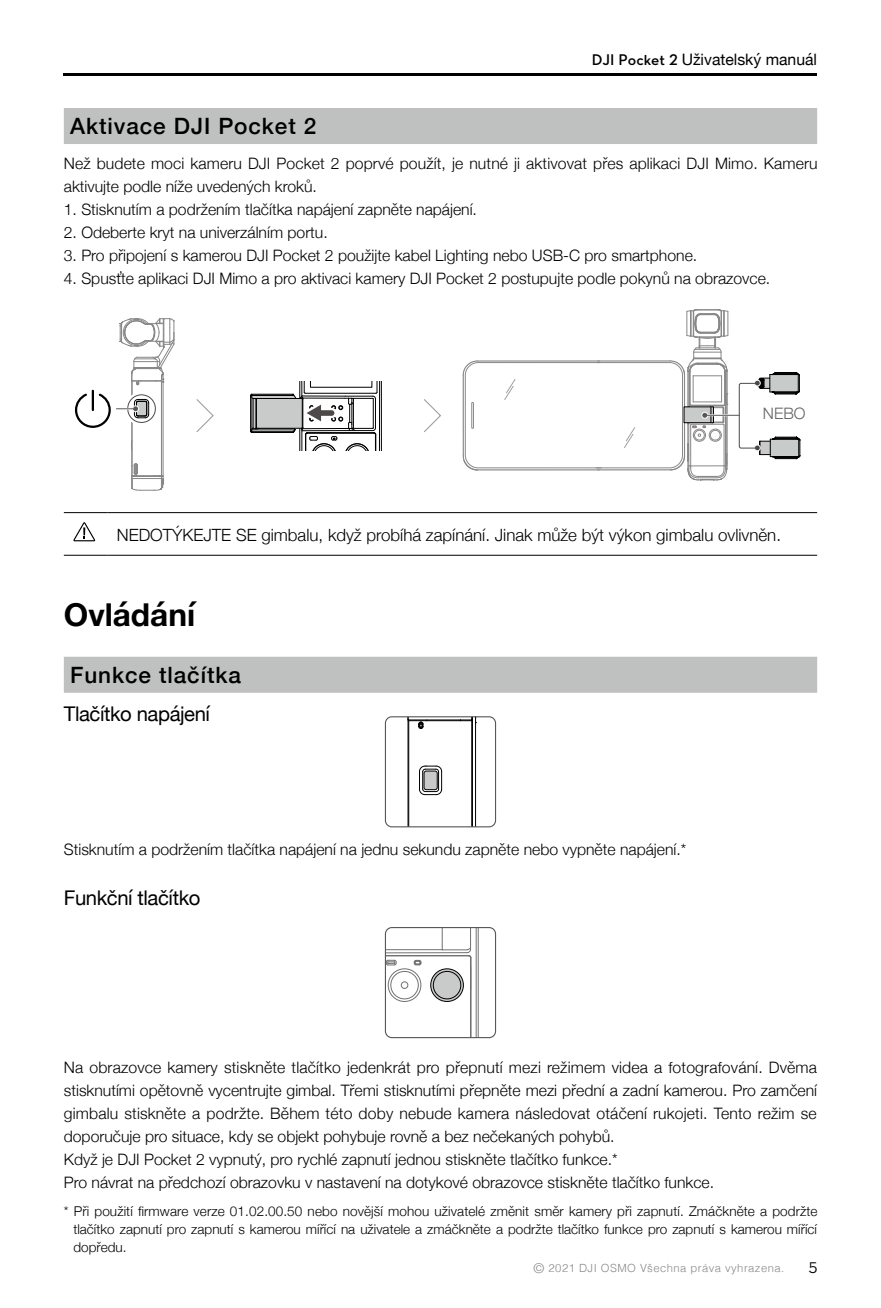
<style>
.page{position:relative;width:881px;height:1308px;background:#fff}
.page>*{position:absolute;margin:0;border:0;box-sizing:border-box;transform-origin:0 0}
.t1{font:700 31.5px "Helvetica Neue";color:#000}
.t2{font:500 22.5px "Helvetica Neue";letter-spacing:.04em;color:#000}
.t3{font:20.25px "Helvetica Neue";letter-spacing:-.02em;color:#000}
.t4{font:300 16.88px "Helvetica Neue";color:#000}
.t5{font:300 15.75px/22.9px "Helvetica Neue";color:#000}
.t6{font:15.75px "Helvetica Neue";color:#000}
.t7{font:300 15.75px "Helvetica Neue";color:#656464}
.t8{font:15.75px "Dji";color:#000}
.t9{font:300 13.5px/18px "Helvetica Neue";color:#000;text-align:justify}
.t10{font:300 11.25px "Helvetica";letter-spacing:.04em;color:#888889}
.s1{font-family:"Dji";font-weight:600}
.s2{font-size:13.5px}
</style>
<div class="page">
<hr style="left:64px;top:74px;width:752px;height:2px;background:#000">
<div style="left:64px;top:108px;width:752px;height:36px;background:#bfc0c0"></div>
<hr style="left:64px;top:512px;width:43px;height:1px;background:#000">
<hr style="left:107px;top:512px;width:709px;height:1px;background:#000">
<hr style="left:64px;top:555px;width:43px;height:1px;background:#000">
<hr style="left:107px;top:555px;width:709px;height:1px;background:#000">
<svg style="left:73px;top:522px;width:22px;height:19px"></svg>
<div style="left:64px;top:656px;width:752px;height:36px;background:#bfc0c0"></div>
<hr style="left:131px;top:381px;width:1px;height:95px;background:#888889">
<hr style="left:132px;top:381px;width:1px;height:85px;background:#888889">
<hr style="left:161px;top:381px;width:1px;height:94px;background:#888889">
<hr style="left:163px;top:382px;width:1px;height:94px;background:#888889">
<svg style="left:119px;top:318px;width:56px;height:67px"></svg>
<svg style="left:131px;top:463px;width:33px;height:28px"></svg>
<svg style="left:125px;top:392px;width:33px;height:33px"></svg>
<div style="left:127px;top:394px;width:29px;height:29px;border:1px solid #4c4948;border-radius:50%"></div>
<svg style="left:75px;top:391px;width:74px;height:38px"></svg>
<svg style="left:462px;top:309px;width:338px;height:172px"></svg>
<hr style="left:379px;top:381px;width:1px;height:69px;background:#000">
<hr style="left:381px;top:381px;width:1px;height:69px;background:#000">
<svg style="left:250px;top:381px;width:127px;height:69px"></svg>
<svg style="left:196px;top:399px;width:18px;height:33px"></svg>
<svg style="left:424px;top:399px;width:17px;height:33px"></svg>
<hr style="left:407px;top:720px;width:1px;height:107px;background:#000">
<hr style="left:408px;top:720px;width:1px;height:107px;background:#000">
<hr style="left:471px;top:720px;width:1px;height:107px;background:#000">
<hr style="left:475px;top:722px;width:1px;height:105px;background:#000">
<hr style="left:426px;top:720px;width:46px;height:1px;background:#000">
<hr style="left:408px;top:719px;width:64px;height:1px;background:#000">
<svg style="left:471px;top:718px;width:5px;height:5px"></svg>
<svg style="left:407px;top:718px;width:20px;height:11px"></svg>
<svg style="left:419px;top:765px;width:23px;height:30px"></svg>
<div style="left:424px;top:771px;width:13px;height:18px;background:#c9caca;border-radius:2px"></div>
<div style="left:423px;top:770px;width:14px;height:20px;border:1px solid #000;border-radius:2px"></div>
<div style="left:385px;top:716px;width:111px;height:111px;border:1px solid #595757;border-radius:6px"></div>
<hr style="left:385px;top:952px;width:82px;height:1px;background:#727171">
<hr style="left:385px;top:955px;width:83px;height:1px;background:#727171">
<hr style="left:385px;top:949px;width:57px;height:1px;background:#727171">
<hr style="left:470px;top:957px;width:1px;height:80px;background:#727171">
<hr style="left:475px;top:927px;width:1px;height:110px;background:#727171">
<hr style="left:477px;top:927px;width:1px;height:110px;background:#727171">
<div style="left:388px;top:968px;width:33px;height:33px;border:1px solid #727171;border-radius:50%"></div>
<div style="left:390px;top:971px;width:28px;height:28px;border:1px solid #727171;border-radius:50%"></div>
<div style="left:401px;top:981px;width:7px;height:7px;border:1px solid #727171;border-radius:50%"></div>
<svg style="left:387px;top:959px;width:9px;height:6px"></svg>
<svg style="left:430px;top:968px;width:33px;height:33px"></svg>
<div style="left:430px;top:968px;width:33px;height:33px;border:1px solid #000;border-radius:50%"></div>
<div style="left:432px;top:971px;width:29px;height:28px;border:1px solid #000;border-radius:50%"></div>
<svg style="left:413px;top:959px;width:8px;height:6px"></svg>
<svg style="left:441px;top:929px;width:30px;height:28px"></svg>
<div style="left:385px;top:927px;width:111px;height:111px;border:1px solid #595757;border-radius:6px"></div>
<p class="t6" style="left:591px;top:49px;width:227px"><span class="s1">DJI Pocket 2</span> Uživatelský manuál</p>
<h2 class="t2" style="left:70px;top:108px;width:248px">Aktivace DJI Pocket 2</h2>
<p class="t5" style="left:64px;top:151px;width:755px">Než budete moci kameru DJI Pocket 2 poprvé použít, je nutné ji aktivovat přes aplikaci DJI Mimo. Kameru aktivujte podle níže uvedených kroků.</p>
<p class="t5" style="left:64px;top:196px;width:414px">1. Stisknutím a podržením tlačítka napájení zapněte napájení.</p>
<p class="t5" style="left:64px;top:219px;width:265px">2. Odeberte kryt na univerzálním portu.</p>
<p class="t5" style="left:64px;top:242px;width:634px">3. Pro připojení s kamerou DJI Pocket 2 použijte kabel Lighting nebo USB-C pro smartphone.</p>
<p class="t5" style="left:64px;top:265px;width:707px">4. Spusťte aplikaci DJI Mimo a pro aktivaci kamery DJI Pocket 2 postupujte podle pokynů na obrazovce.</p>
<p class="t7" style="left:762px;top:401px;width:44px">NEBO</p>
<p class="t4" style="left:117px;top:521px;width:665px">NEDOTÝKEJTE SE gimbalu, když probíhá zapínání. Jinak může být výkon gimbalu ovlivněn.</p>
<h1 class="t1" style="left:64px;top:590px;width:133px">Ovládání</h1>
<h2 class="t2" style="left:70px;top:657px;width:172px">Funkce tlačítka</h2>
<p class="t3" style="left:64px;top:699px;width:148px">Tlačítko napájení</p>
<p class="t5" style="left:64px;top:836px;width:623px">Stisknutím a podržením tlačítka napájení na jednu sekundu zapněte nebo vypněte napájení.*</p>
<p class="t3" style="left:64px;top:882px;width:138px">Funkční tlačítko</p>
<p class="t5" style="left:64px;top:1055px;width:754px">Na obrazovce kamery stiskněte tlačítko jedenkrát pro přepnutí mezi režimem videa a fotografování. Dvěma stisknutími opětovně vycentrujte gimbal. Třemi stisknutími přepněte mezi přední a zadní kamerou. Pro zamčení gimbalu stiskněte a podržte. Během této doby nebude kamera následovat otáčení rukojeti. Tento režim se doporučuje pro situace, kdy se objekt pohybuje rovně a bez nečekaných pohybů.<br>Když je DJI Pocket 2 vypnutý, pro rychlé zapnutí jednou stiskněte tlačítko funkce.*<br>Pro návrat na předchozí obrazovku v nastavení na dotykové obrazovce stiskněte tlačítko funkce.</p>
<p class="t9" style="left:73px;top:1200px;width:745px;text-indent:-10px">* Při použití 昀椀rmware verze 01.02.00.50 nebo novější mohou uživatelé změnit směr kamery při zapnutí. Zmáčkněte a podržte tlačítko zapnutí pro zapnutí s kamerou mířící na uživatele a zmáčkněte a podržte tlačítko funkce pro zapnutí s kamerou mířící dopředu.</p>
<p class="t10" style="left:533px;top:1264px;width:252px"><span class="s2">©</span> 2021 DJI OSMO Všechna práva vyhrazena.</p>
<p class="t8" style="left:808px;top:1257px;width:10px">5</p>
</div>
